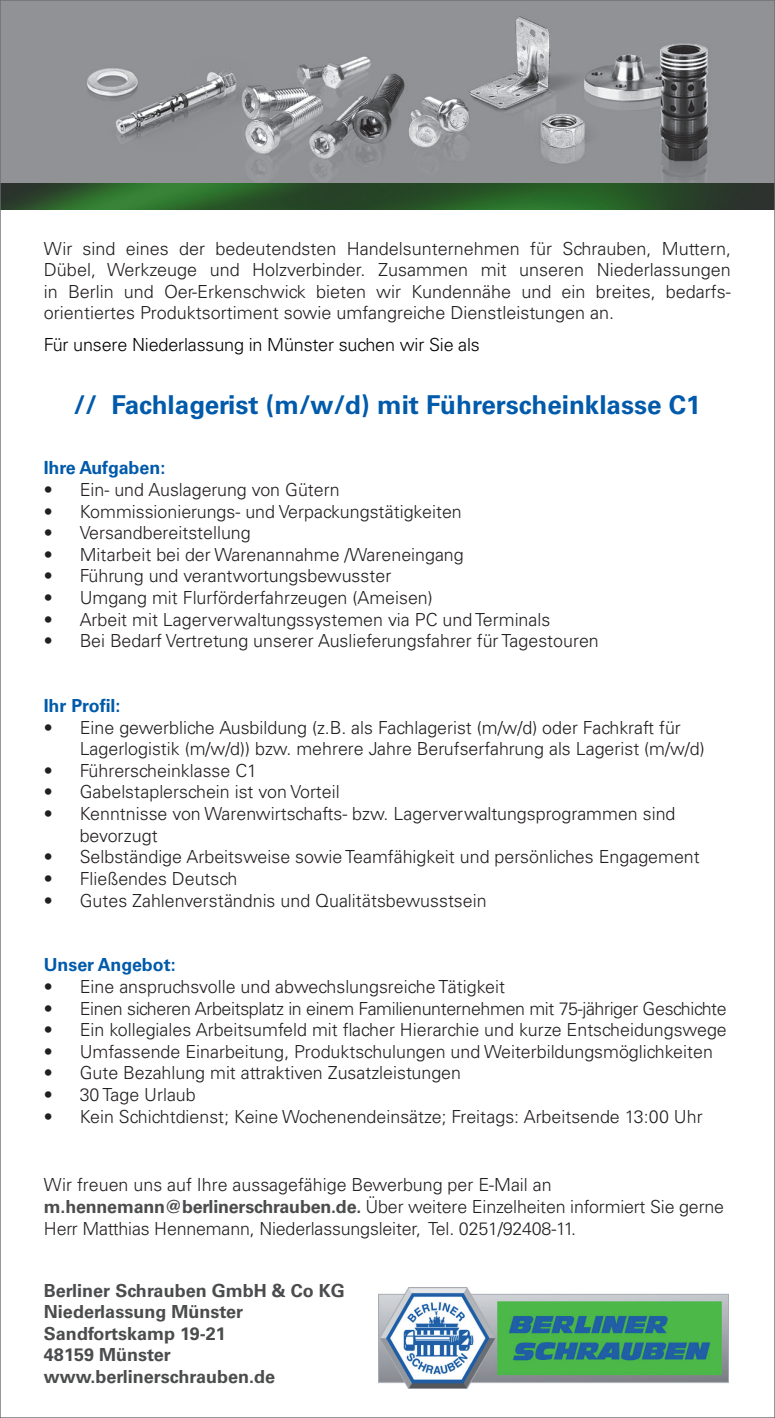
<style>
.page{position:relative;width:775px;height:1418px;background:#fff}
.page>*{position:absolute;margin:0;border:0;box-sizing:border-box;transform-origin:0 0}
.t1{font:700 26px "Univers LT Std";color:#015aaa}
.t2{font:300 18px/21.6px "Univers LT Std";color:#231f20}
.t3{font:700 18px/21.6px "Univers LT Std";color:#4b4c4d}
.t4{font:300 18px "Univers LT Std";letter-spacing:-.02em;color:#231f20}
.t5{font:300 18px "Univers LT Std";letter-spacing:-.01em;color:#000}
.t6{font:700 18px "Univers LT Std";color:#015aaa}
.s1{font-weight:700;color:#4b4c4d}
</style>
<div class="page">
<img style="left:2px;top:2px;width:770px;height:182px">
<img style="left:2px;top:184px;width:770px;height:25px">
<img style="left:379px;top:1287px;width:349px;height:101px">
<p class="t2" style="left:44px;top:237px;width:688px;text-align:justify">Wir sind eines der bedeutendsten Handelsunternehmen für Schrauben, Muttern, Dübel, Werkzeuge und Holzverbinder. Zusammen mit unseren Niederlassungen in Berlin und Oer-Erkenschwick bieten wir Kundennähe und ein breites, bedarfs&shy;orientiertes Produktsortiment sowie umfangreiche Dienstleistungen an.</p>
<p class="t5" style="left:44px;top:334px;width:437px">Für unsere Niederlassung in Münster suchen wir Sie als</p>
<h1 class="t1" style="left:74px;top:389px;width:628px">// Fachlagerist (m/w/d) mit Führerscheinklasse C1</h1>
<p class="t6" style="left:44px;top:457px;width:123px">Ihre Aufgaben:</p>
<p class="t2" style="left:44px;top:479px;width:297px">• Ein- und Auslagerung von Gütern</p>
<p class="t2" style="left:44px;top:500px;width:419px">• Kommissionierungs- und Verpackungstätigkeiten</p>
<p class="t2" style="left:44px;top:522px;width:208px">• Versandbereitstellung</p>
<p class="t2" style="left:44px;top:543px;width:421px">• Mitarbeit bei der Warenannahme /Wareneingang</p>
<p class="t2" style="left:44px;top:565px;width:349px">• Führung und verantwortungsbewusster</p>
<p class="t2" style="left:44px;top:587px;width:390px">• Umgang mit Flurförderfahrzeugen (Ameisen)</p>
<p class="t2" style="left:44px;top:608px;width:508px">• Arbeit mit Lagerverwaltungssystemen via PC und Terminals</p>
<p class="t2" style="left:44px;top:630px;width:556px">• Bei Bedarf Vertretung unserer Auslieferungsfahrer für Tagestouren</p>
<p class="t6" style="left:44px;top:695px;width:78px">Ihr Profil:</p>
<p class="t2" style="left:80px;top:716px;width:626px;text-indent:-36px">• Eine gewerbliche Ausbildung (z.B. als Fachlagerist (m/w/d) oder Fachkraft für<br>Lagerlogistik (m/w/d)) bzw. mehrere Jahre Berufserfahrung als Lagerist (m/w/d)</p>
<p class="t2" style="left:44px;top:759px;width:215px">• Führerscheinklasse C1</p>
<p class="t2" style="left:44px;top:781px;width:297px">• Gabelstaplerschein ist von Vorteil</p>
<p class="t2" style="left:80px;top:803px;width:597px;text-indent:-36px">• Kenntnisse von Warenwirtschafts- bzw. Lagerverwaltungsprogrammen sind bevorzugt</p>
<p class="t2" style="left:44px;top:846px;width:657px">• Selbständige Arbeitsweise sowie Teamfähigkeit und persönliches Engagement</p>
<p class="t2" style="left:44px;top:867px;width:195px">• Fließendes Deutsch</p>
<p class="t2" style="left:44px;top:889px;width:444px">• Gutes Zahlenverständnis und Qualitätsbewusstsein</p>
<p class="t6" style="left:44px;top:954px;width:133px">Unser Angebot:</p>
<p class="t2" style="left:44px;top:975px;width:463px">• Eine anspruchsvolle und abwechslungsreiche Tätigkeit</p>
<p class="t4" style="left:44px;top:997px;width:684px">• Einen sicheren Arbeitsplatz in einem Familienunternehmen mit 75-jähriger Geschichte</p>
<p class="t2" style="left:44px;top:1019px;width:684px">• Ein kollegiales Arbeitsumfeld mit flacher Hierarchie und kurze Entscheidungswege</p>
<p class="t2" style="left:44px;top:1040px;width:670px">• Umfassende Einarbeitung, Produktschulungen und Weiterbildungsmöglichkeiten</p>
<p class="t2" style="left:44px;top:1062px;width:419px">• Gute Bezahlung mit attraktiven Zusatzleistungen</p>
<p class="t2" style="left:44px;top:1083px;width:154px">• 30 Tage Urlaub</p>
<p class="t2" style="left:44px;top:1105px;width:660px">• Kein Schichtdienst; Keine Wochenendeinsätze; Freitags: Arbeitsende 13:00 Uhr</p>
<p class="t2" style="left:44px;top:1174px;width:681px">Wir freuen uns auf Ihre aussagefähige Bewerbung per E-Mail an <span class="s1">m.hennemann@berlinerschrauben.de.</span> Über weitere Einzelheiten informiert Sie gerne<br>Herr Matthias Hennemann, Niederlassungsleiter, Tel. 0251/92408-11.</p>
<p class="t3" style="left:44px;top:1279px;width:302px">Berliner Schrauben GmbH &amp; Co KG<br>Niederlassung Münster<br>Sandfortskamp 19-21<br>48159 Münster www.berlinerschrauben.de</p>
</div>
